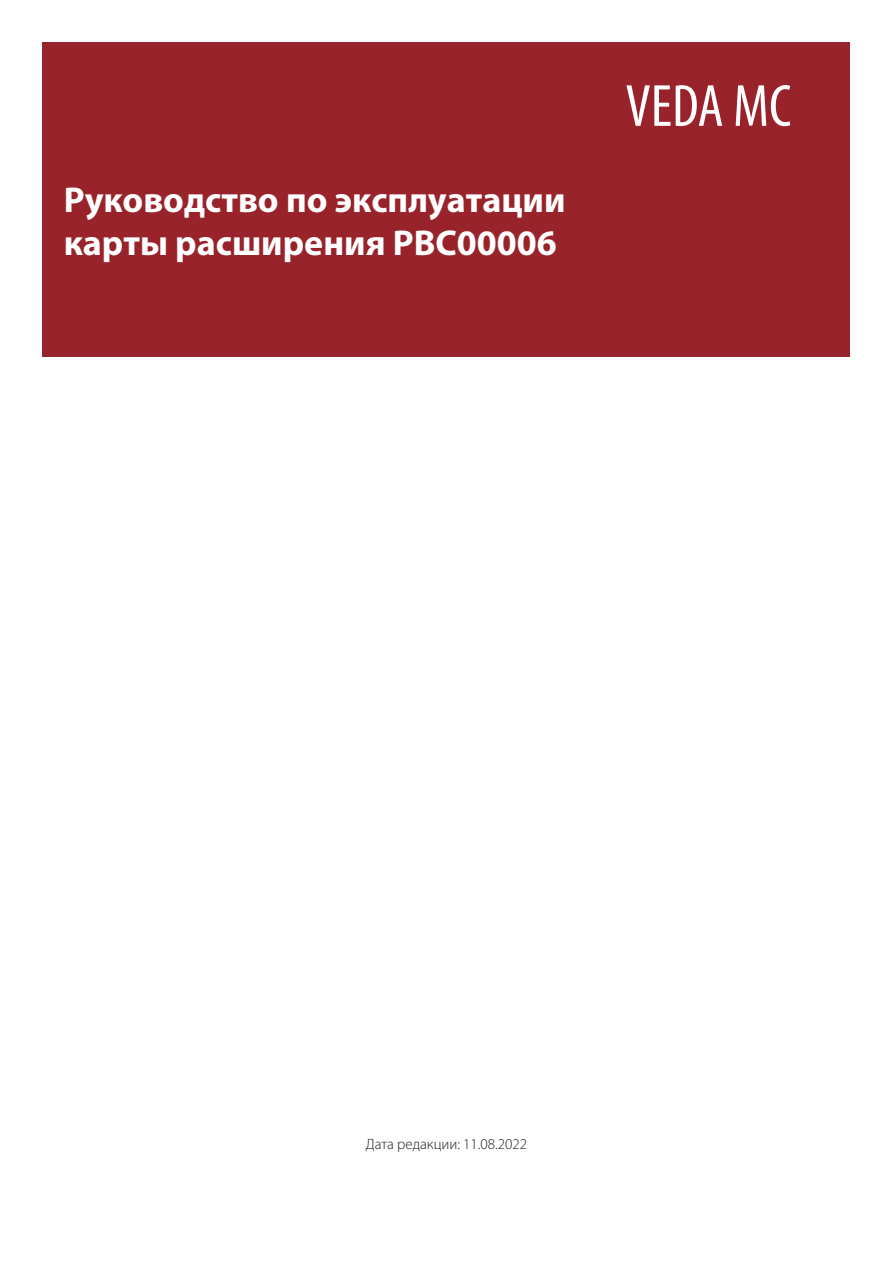
<style>
.page{position:relative;width:893px;height:1263px;background:#fff}
.page>*{position:absolute;margin:0;border:0;box-sizing:border-box;transform-origin:0 0}
.t1{font:condensed 60px "Myriad Pro";color:#fff}
.t2{font:700 36px/43.2px "Myriad Pro";color:#fff}
.t3{font:300 15px "Myriad Pro";color:#231f20}
</style>
<div class="page">
<div style="left:43px;top:43px;width:807px;height:314px;background:#99232a"></div>
<p class="t2" style="left:64px;top:177px;width:503px">Руководство по эксплуатации карты расширения PBC00006</p>
<h1 class="t1" style="left:625px;top:70px;width:167px">VEDA MC</h1>
<p class="t3" style="left:366px;top:1135px;width:163px">Дата редакции: 11.08.2022</p>
</div>
